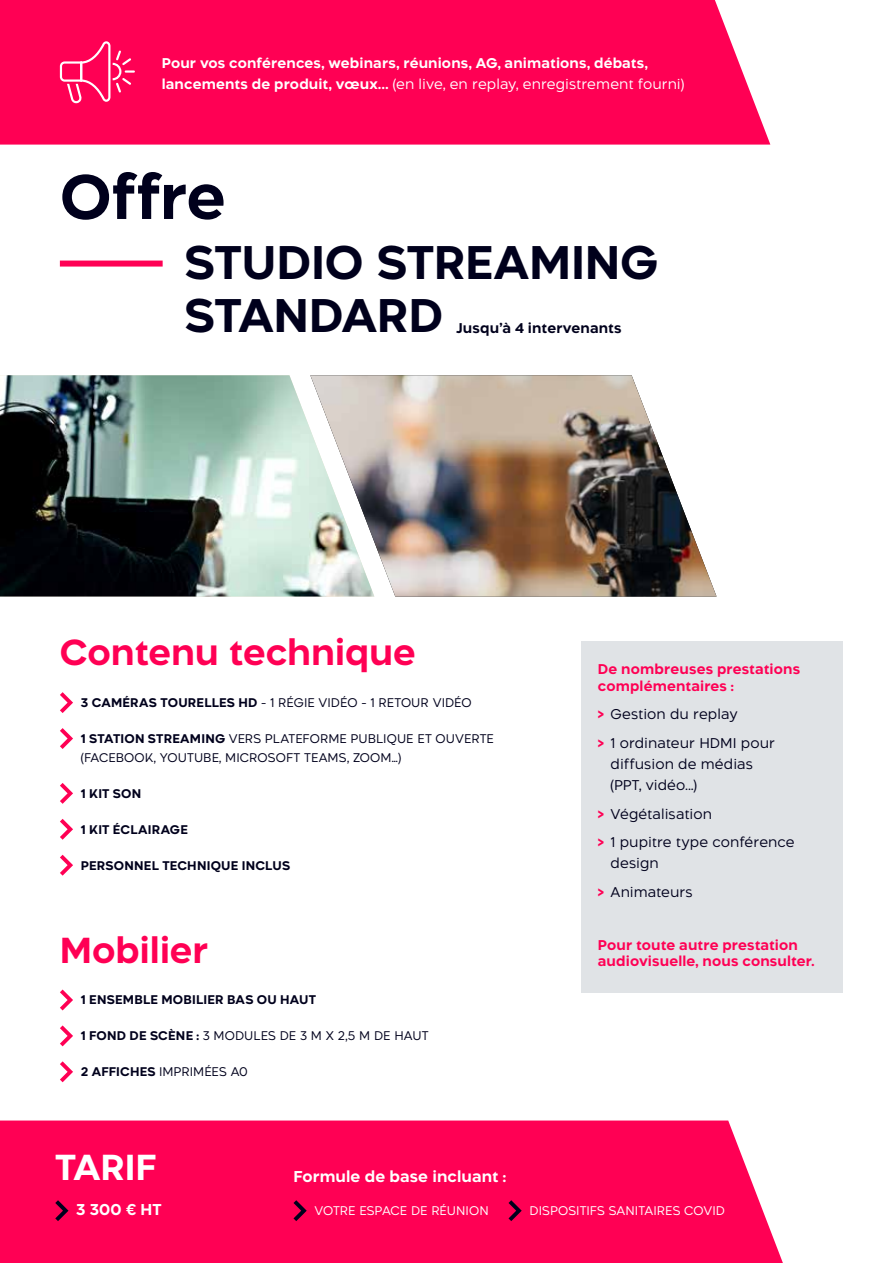
<style>
.page{position:relative;width:893px;height:1263px;background:#fff}
.page>*{position:absolute;margin:0;border:0;box-sizing:border-box;transform-origin:0 0}
.t1{font:700 60px "Aftika";letter-spacing:-.01em;color:#00001c}
.t2{font:700 45px/52.5px "Aftika";letter-spacing:-.005em;color:#00001c}
.t3{font:700 34.5px "Aftika";letter-spacing:-.005em;color:#ff0054}
.t4{font:700 34.5px "Aftika";letter-spacing:-.005em;color:#fff}
.t5{font:700 15px "Aftika";letter-spacing:.01em;color:#fff}
.t6{font:700 13.5px/21px "Aftika";letter-spacing:.01em;color:#fff}
.t7{font:300 13.5px/28.7px "Aftika";letter-spacing:.005em;color:#00001c}
.t8{font:700 13.5px/16.5px "Aftika";letter-spacing:.01em;color:#ff0054}
.t9{font:700 13.5px "Aftika";letter-spacing:.015em;color:#00001c}
.t10{font:300 12px/18.9px "Aftika";letter-spacing:.005em;color:#00001c}
.t11{font:700 12px "Aftika";letter-spacing:.02em;color:#00001c}
.t12{font:300 12px "Aftika";letter-spacing:.005em;color:#fff}
.s1{font-weight:300}
.s2{font-weight:700}
.s3{font-weight:700;color:#ff0054}
</style>
<div class="page">
<div style="left:581px;top:641px;width:262px;height:352px;background:#e0e3e6"></div>
<div style="left:0;top:0;width:770px;height:145px;background:#ff0054"></div>
<svg style="left:60px;top:41px;width:75px;height:62px;background:#ff256d"></svg>
<div style="left:60px;top:261px;width:103px;height:6px;background:#ff0054"></div>
<img style="left:0;top:375px;width:310px;height:221px">
<img style="left:310px;top:375px;width:407px;height:221px">
<svg style="left:60px;top:692px;width:13px;height:21px"></svg>
<svg style="left:60px;top:728px;width:13px;height:21px"></svg>
<svg style="left:60px;top:783px;width:13px;height:21px"></svg>
<svg style="left:60px;top:819px;width:13px;height:21px"></svg>
<svg style="left:60px;top:855px;width:13px;height:21px"></svg>
<svg style="left:60px;top:989px;width:13px;height:21px"></svg>
<svg style="left:60px;top:1025px;width:13px;height:21px"></svg>
<svg style="left:60px;top:1061px;width:13px;height:21px"></svg>
<div style="left:0;top:1120px;width:783px;height:143px;background:#ff0054"></div>
<svg style="left:55px;top:1200px;width:13px;height:21px"></svg>
<svg style="left:293px;top:1200px;width:14px;height:21px"></svg>
<svg style="left:508px;top:1200px;width:14px;height:21px"></svg>
<p class="t6" style="left:162px;top:53px;width:524px">Pour vos conférences, webinars, réunions, AG, animations, débats, lancements de produit, vœux... <span class="s1">(en live, en replay, enregistrement fourni)</span></p>
<h1 class="t1" style="left:60px;top:161px;width:167px">Offre</h1>
<h2 class="t2" style="left:184px;top:238px;width:476px">STUDIO STREAMING<br>STANDARD</h2>
<p class="t9" style="left:456px;top:320px;width:167px">Jusqu’à 4 intervenants</p>
<h3 class="t3" style="left:60px;top:632px;width:357px">Contenu technique</h3>
<p class="t10" style="left:81px;top:694px;width:392px"><span class="s2">3 CAMÉRAS TOURELLES HD</span> - 1 RÉGIE VIDÉO - 1 RETOUR VIDÉO</p>
<p class="t10" style="left:81px;top:730px;width:414px"><span class="s2">1 STATION STREAMING</span> VERS PLATEFORME PUBLIQUE ET OUVERTE (FACEBOOK, YOUTUBE, MICROSOFT TEAMS, ZOOM…)</p>
<p class="t11" style="left:81px;top:786px;width:62px">1 KIT SON</p>
<p class="t11" style="left:81px;top:822px;width:108px">1 KIT ÉCLAIRAGE</p>
<p class="t11" style="left:81px;top:858px;width:211px">PERSONNEL TECHNIQUE INCLUS</p>
<h3 class="t3" style="left:60px;top:929px;width:150px">Mobilier</h3>
<p class="t11" style="left:81px;top:993px;width:237px">1 ENSEMBLE MOBILIER BAS OU HAUT</p>
<p class="t10" style="left:81px;top:1027px;width:349px"><span class="s2">1 FOND DE SCÈNE :</span> 3 MODULES DE 3 M X 2,5 M DE HAUT</p>
<p class="t10" style="left:81px;top:1063px;width:169px"><span class="s2">2 AFFICHES</span> IMPRIMÉES A0</p>
<p class="t8" style="left:598px;top:662px;width:204px">De nombreuses prestations complémentaires :</p>
<p class="t7" style="left:598px;top:701px;width:179px"><span class="s3">&gt;</span> Gestion du replay<br><span class="s3">&gt;</span> 1 ordinateur HDMI pour</p>
<p class="t7" style="left:611px;top:754px;width:144px;line-height:21px">diffusion de médias (PPT, vidéo...)</p>
<p class="t7" style="left:598px;top:800px;width:198px"><span class="s3">&gt;</span> Végétalisation<br><span class="s3">&gt;</span> 1 pupitre type conférence</p>
<p class="t7" style="left:598px;top:850px;width:97px;text-indent:13px">design<br><span class="s3">&gt;</span> Animateurs</p>
<p class="t8" style="left:598px;top:937px;width:218px">Pour toute autre prestation audiovisuelle, nous consulter.</p>
<h3 class="t4" style="left:55px;top:1146px;width:102px">TARIF</h3>
<p class="t5" style="left:76px;top:1200px;width:87px">3 300 € HT</p>
<p class="t12" style="left:314px;top:1203px;width:176px">VOTRE ESPACE DE RÉUNION</p>
<p class="t12" style="left:529px;top:1203px;width:197px">DISPOSITIFS SANITAIRES COVID</p>
<p class="t5" style="left:293px;top:1167px;width:214px">Formule de base incluant :</p>
</div>
